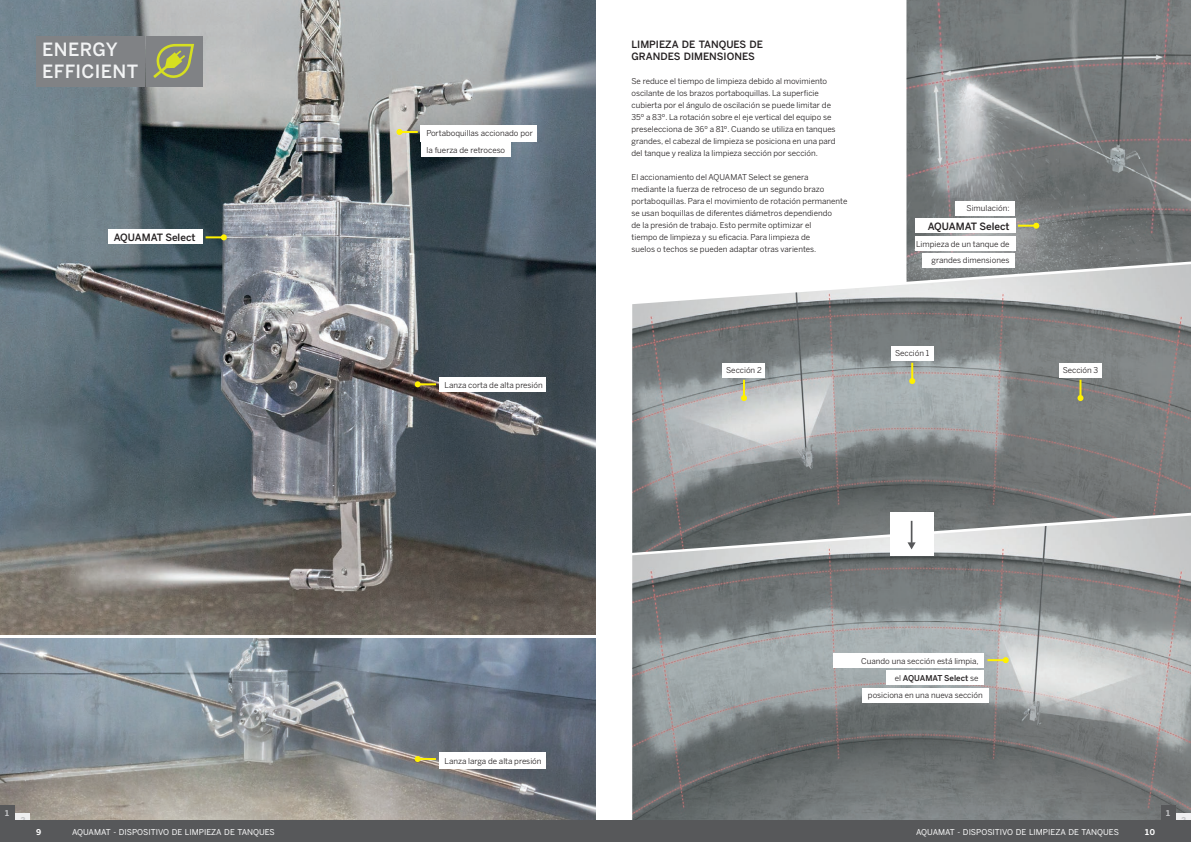
<style>
.page{position:relative;width:1191px;height:842px;background:#fff}
.page>*{position:absolute;margin:0;border:0;box-sizing:border-box;transform-origin:0 0}
.t1{font:500 18.1px/21.8px "Benton Sans";letter-spacing:.02em;color:#f2f3f4}
.Aufzählung{font:500 10px/12px "Benton Sans";color:#231f20}
.Aufzählung_Überschri{font:500 10px "Benton Sans";color:#231f20}
.Aufzählung_Überschri-2{font:8px/12px "Benton Sans";color:#231f20}
.t2{font:8px "Benton Sans";color:#fff}
.Aufzählung_Überschri-3{font:500 8px "Benton Sans";color:#231f20}
.t3{font:700 8px "Benton Sans";color:#c1c2c4}
.t4{font:700 8px "Benton Sans";color:#fff}
.s1{font-weight:400}
</style>
<div class="page">
<img style="left:632px;top:282px;width:559px;height:234px">
<img style="left:632px;top:516px;width:559px;height:304px">
<img style="left:0;top:0;width:595px;height:635px">
<img style="left:906px;top:0;width:285px;height:282px">
<div style="left:108px;top:229px;width:95px;height:15px;background:#fff"></div>
<svg style="left:206px;top:234px;width:21px;height:6px"></svg>
<div style="left:439px;top:377px;width:106px;height:15px;background:#fff"></div>
<svg style="left:415px;top:381px;width:21px;height:6px"></svg>
<div style="left:915px;top:236px;width:100px;height:15px;background:#fff"></div>
<div style="left:915px;top:218px;width:100px;height:15px;background:#fff"></div>
<div style="left:922px;top:253px;width:93px;height:14px;background:#fff"></div>
<svg style="left:1018px;top:223px;width:21px;height:6px"></svg>
<div style="left:955px;top:201px;width:60px;height:14px;background:#fff"></div>
<div style="left:833px;top:654px;width:151px;height:14px;background:#fff"></div>
<div style="left:886px;top:671px;width:98px;height:14px;background:#fff"></div>
<div style="left:862px;top:688px;width:126px;height:14px;background:#fff"></div>
<svg style="left:987px;top:657px;width:21px;height:6px"></svg>
<div style="left:421px;top:125px;width:116px;height:16px;background:#fff"></div>
<svg style="left:396px;top:129px;width:22px;height:6px"></svg>
<div style="left:421px;top:143px;width:90px;height:14px;background:#fff"></div>
<div style="left:889px;top:512px;width:44px;height:44px;background:#fff"></div>
<hr style="left:910px;top:521px;width:2px;height:22px;background:#57585a">
<svg style="left:907px;top:542px;width:8px;height:7px"></svg>
<img style="left:0;top:638px;width:595px;height:183px">
<div style="left:439px;top:752px;width:106px;height:17px;background:#fff"></div>
<svg style="left:415px;top:756px;width:21px;height:6px"></svg>
<div style="left:36px;top:36px;width:108px;height:50px;background:#808285"></div>
<div style="left:146px;top:36px;width:56px;height:50px;background:#808285"></div>
<svg style="left:153px;top:43px;width:41px;height:35px"></svg>
<svg style="left:909px;top:363px;width:6px;height:21px"></svg>
<div style="left:891px;top:346px;width:42px;height:14px;background:#fff"></div>
<svg style="left:741px;top:380px;width:6px;height:21px"></svg>
<div style="left:722px;top:363px;width:43px;height:14px;background:#fff"></div>
<svg style="left:1077px;top:380px;width:6px;height:21px"></svg>
<div style="left:1059px;top:363px;width:42px;height:14px;background:#fff"></div>
<div style="left:1176px;top:813px;width:15px;height:29px;background:#eeeeef"></div>
<div style="left:1161px;top:806px;width:14px;height:36px;background:#57585a"></div>
<div style="left:595px;top:820px;width:596px;height:22px;background:#57585a"></div>
<div style="left:16px;top:813px;width:14px;height:29px;background:#eeeeef"></div>
<div style="left:0;top:806px;width:14px;height:36px;background:#57585a"></div>
<div style="left:0;top:821px;width:595px;height:21px;background:#57585a"></div>
<p class="t1" style="left:42px;top:39px;width:98px">ENERGY<br>EFFICIENT</p>
<p class="Aufzählung_Überschri" style="left:114px;top:231px;width:83px">AQUAMAT Select</p>
<p class="t3" style="left:4px;top:808px;width:7px">1</p>
<p class="t3" style="left:20px;top:816px;width:7px">2</p>
<p class="t4" style="left:36px;top:827px;width:7px">9</p>
<p class="t2" style="left:72px;top:827px;width:204px">AQUAMAT - DISPOSITIVO DE LIMPIEZA DE TANQUES</p>
<p class="Aufzählung_Überschri-2" style="left:426px;top:127px;width:108px">Portaboquillas accionado por</p>
<p class="Aufzählung_Überschri-2" style="left:426px;top:144px;width:80px">la fuerza de retroceso</p>
<p class="Aufzählung_Überschri-2" style="left:444px;top:379px;width:100px">Lanza corta de alta presión</p>
<p class="Aufzählung" style="left:631px;top:38px;width:133px">LIMPIEZA DE TANQUES DE<br>GRANDES DIMENSIONES</p>
<p class="Aufzählung_Überschri-2" style="left:631px;top:75px;width:206px">Se reduce el tiempo de limpieza debido al movimiento oscilante de los brazos portaboquillas. La superficie cubierta por el ángulo de oscilación se puede limitar de 35º a 83º. La rotación sobre el eje vertical del equipo se preselecciona de 36º a 81º. Cuando se utiliza en tanques grandes, el cabezal de limpieza se posiciona en una pard del tanque y realiza la limpieza sección por sección.</p>
<p class="Aufzählung_Überschri-2" style="left:631px;top:171px;width:217px">El accionamiento del AQUAMAT Select se genera<br>mediante la fuerza de retroceso de un segundo brazo portaboquillas. Para el movimiento de rotación permanente se usan boquillas de diferentes diámetros dependiendo<br>de la presión de trabajo. Esto permite optimizar el<br>tiempo de limpieza y su eficacia. Para limpieza de<br>suelos o techos se pueden adaptar otras varientes.</p>
<p class="Aufzählung_Überschri-2" style="left:966px;top:202px;width:44px">Simulación:</p>
<p class="Aufzählung_Überschri" style="left:927px;top:220px;width:83px">AQUAMAT Select</p>
<p class="Aufzählung_Überschri-2" style="left:931px;top:254px;width:79px">grandes dimensiones</p>
<p class="Aufzählung_Überschri-2" style="left:916px;top:238px;width:95px">Limpieza de un tanque de</p>
<p class="Aufzählung_Überschri-2" style="left:895px;top:347px;width:36px">Sección 1</p>
<p class="Aufzählung_Überschri-2" style="left:726px;top:364px;width:37px">Sección 2</p>
<p class="Aufzählung_Überschri-2" style="left:1062px;top:364px;width:37px">Sección 3</p>
<p class="Aufzählung_Überschri-2" style="left:444px;top:754px;width:98px">Lanza larga de alta presión</p>
<p class="Aufzählung_Überschri-2" style="left:861px;top:655px;width:119px">Cuando una sección está limpia,</p>
<p class="Aufzählung_Überschri-3" style="left:894px;top:673px;width:85px"><span class="s1">el</span> AQUAMAT Select <span class="s1">se</span></p>
<p class="Aufzählung_Überschri-2" style="left:868px;top:689px;width:116px">posiciona en una nueva sección</p>
<p class="t2" style="left:916px;top:827px;width:204px">AQUAMAT - DISPOSITIVO DE LIMPIEZA DE TANQUES</p>
<p class="t4" style="left:1144px;top:827px;width:12px">10</p>
<p class="t3" style="left:1165px;top:808px;width:7px">1</p>
<p class="t3" style="left:1181px;top:815px;width:7px">2</p>
</div>
